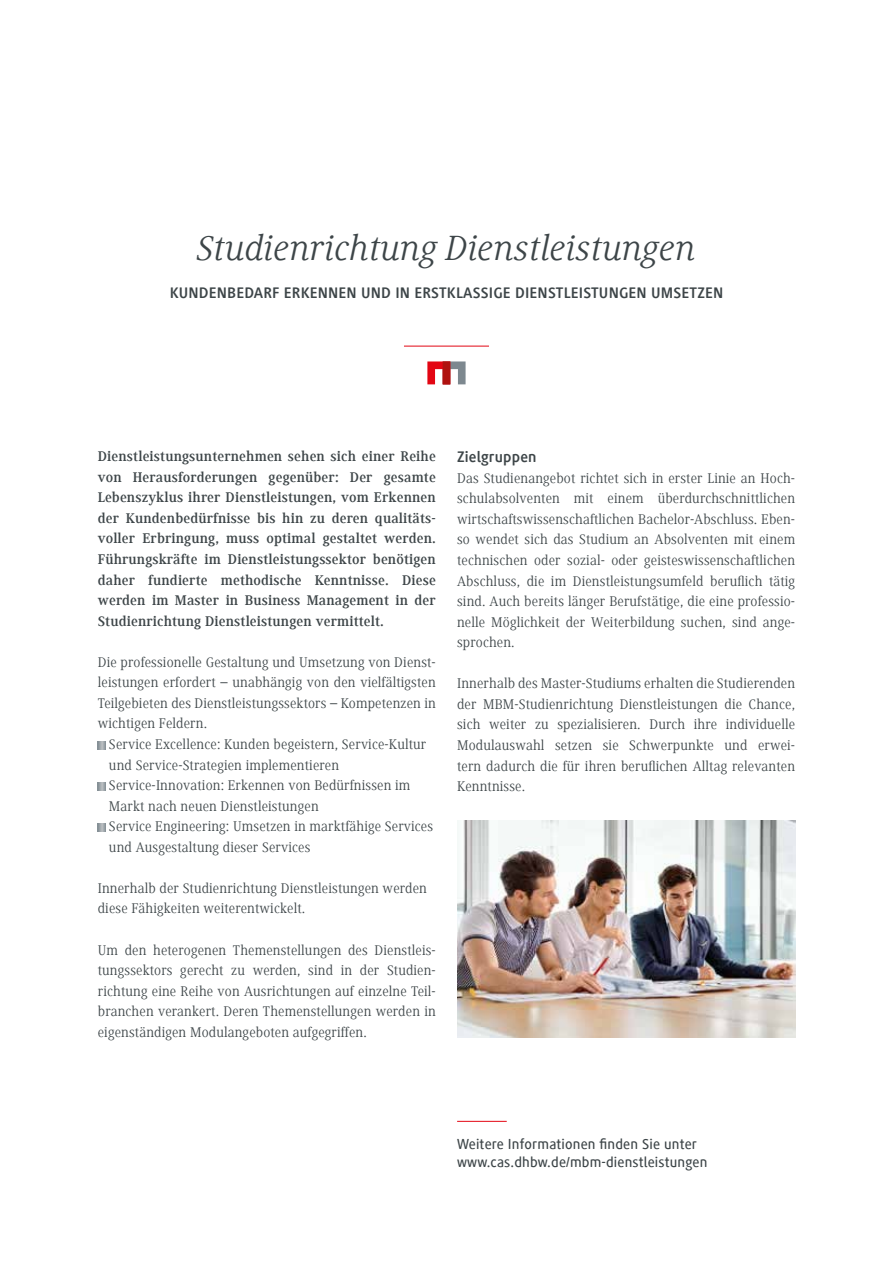
<style>
.page{position:relative;width:893px;height:1263px;background:#fff}
.page>*{position:absolute;margin:0;border:0;box-sizing:border-box;transform-origin:0 0}
.t1{font:italic 36px "Generis Serif Com";letter-spacing:.01em;color:#3d4548}
.t2{font:700 15.75px "Generis Simple Com";color:#3d4548}
.t3{font:500 15px/18px "Generis Simple Com";letter-spacing:.01em;color:#3d4548}
.t4{font:14.4px/20.5px "Generis Serif Com";letter-spacing:.01em;color:#3d4548;text-align:justify}
.t5{font:700 14.4px/20.5px "Generis Serif Com";letter-spacing:.01em;color:#3d4548;text-align:justify}
</style>
<div class="page">
<hr style="left:404px;top:346px;width:85px;height:1px;background:#e30613">
<svg style="left:427px;top:361px;width:39px;height:23px"></svg>
<svg style="left:98px;top:741px;width:7px;height:8px"></svg>
<svg style="left:98px;top:783px;width:7px;height:7px"></svg>
<svg style="left:98px;top:824px;width:7px;height:7px"></svg>
<img style="left:457px;top:820px;width:338px;height:217px">
<hr style="left:457px;top:1121px;width:50px;height:1px;background:#e30613">
<h1 class="t1" style="left:197px;top:228px;width:500px">Studienrichtung Dienstleistungen</h1>
<p class="t2" style="left:170px;top:284px;width:11px">KUNDEN</p>
<p class="t2" style="left:227px;top:284px;width:19px">BEDARF</p>
<p class="t2" style="left:284px;top:284px;width:10px">ERKENNEN</p>
<p class="t2" style="left:361px;top:284px;width:11px">UND</p>
<p class="t2" style="left:395px;top:284px;width:28px">IN ERSTKLASSIGE</p>
<p class="t2" style="left:515px;top:284px;width:10px">DIENSTLEISTUNGEN</p>
<p class="t2" style="left:651px;top:284px;width:10px">UMSETZEN</p>
<p class="t5" style="left:98px;top:446px;width:340px">Dienstleistungsunternehmen sehen sich einer Reihe von Herausforderungen gegenüber: Der gesamte Lebenszyklus ihrer Dienstleistungen, vom Erkennen der Kundenbedürfnisse bis hin zu deren qualitäts&shy;voller Erbringung, muss optimal gestaltet werden.<br>Führungskräfte im Dienstleistungssektor benötigen daher fundierte methodische Kenntnisse. Diese werden im Master in Business Management in der Studienrichtung Dienstleistungen vermittelt.</p>
<p class="t4" style="left:98px;top:652px;width:340px">Die professionelle Gestaltung und Umsetzung von Dienst&shy;leistungen erfordert – unabhängig von den vielfältigsten Teilgebieten des Dienstleistungssektors – Kompetenzen in wichtigen Feldern.</p>
<p class="t4" style="left:109px;top:734px;width:326px;text-align:left">Service Excellence: Kunden begeistern, Service-Kultur und Service-Strategien implementieren Service-Innovation: Erkennen von Bedürfnissen im Markt nach neuen Dienstleistungen<br>Service Engineering: Umsetzen in marktfähige Services und Ausgestaltung dieser Services</p>
<p class="t4" style="left:98px;top:878px;width:331px">Innerhalb der Studienrichtung Dienstleistungen werden diese Fähigkeiten weiterentwickelt.</p>
<p class="t4" style="left:98px;top:939px;width:340px">Um den heterogenen Themenstellungen des Dienstleis&shy;tungssektors gerecht zu werden, sind in der Studien&shy;richtung eine Reihe von Ausrichtungen auf einzelne Teil&shy;branchen verankert. Deren Themenstellungen werden in eigenständigen Modulangeboten aufgegriffen.</p>
<p class="t2" style="left:457px;top:448px;width:81px">Zielgruppen</p>
<p class="t4" style="left:457px;top:468px;width:340px">Das Studienangebot richtet sich in erster Linie an Hoch&shy;schulabsolventen mit einem überdurchschnittlichen wirtschaftswissenschaftlichen Bachelor-Abschluss. Eben&shy;so wendet sich das Studium an Absolventen mit einem technischen oder sozial- oder geisteswissenschaftlichen Abschluss, die im Dienstleistungsumfeld beruflich tätig sind. Auch bereits länger Berufstätige, die eine professio&shy;nelle Möglichkeit der Weiterbildung suchen, sind ange&shy;sprochen.</p>
<p class="t4" style="left:457px;top:673px;width:340px">Innerhalb des Master-Studiums erhalten die Studierenden der MBM-Studienrichtung Dienstleistungen die Chance, sich weiter zu spezialisieren. Durch ihre individuelle Modulauswahl setzen sie Schwerpunkte und erwei&shy;tern dadurch die für ihren beruflichen Alltag relevanten Kenntnisse.</p>
<p class="t3" style="left:457px;top:1135px;width:252px">Weitere Informationen finden Sie unter www.cas.dhbw.de/mbm-dienstleistungen</p>
</div>
